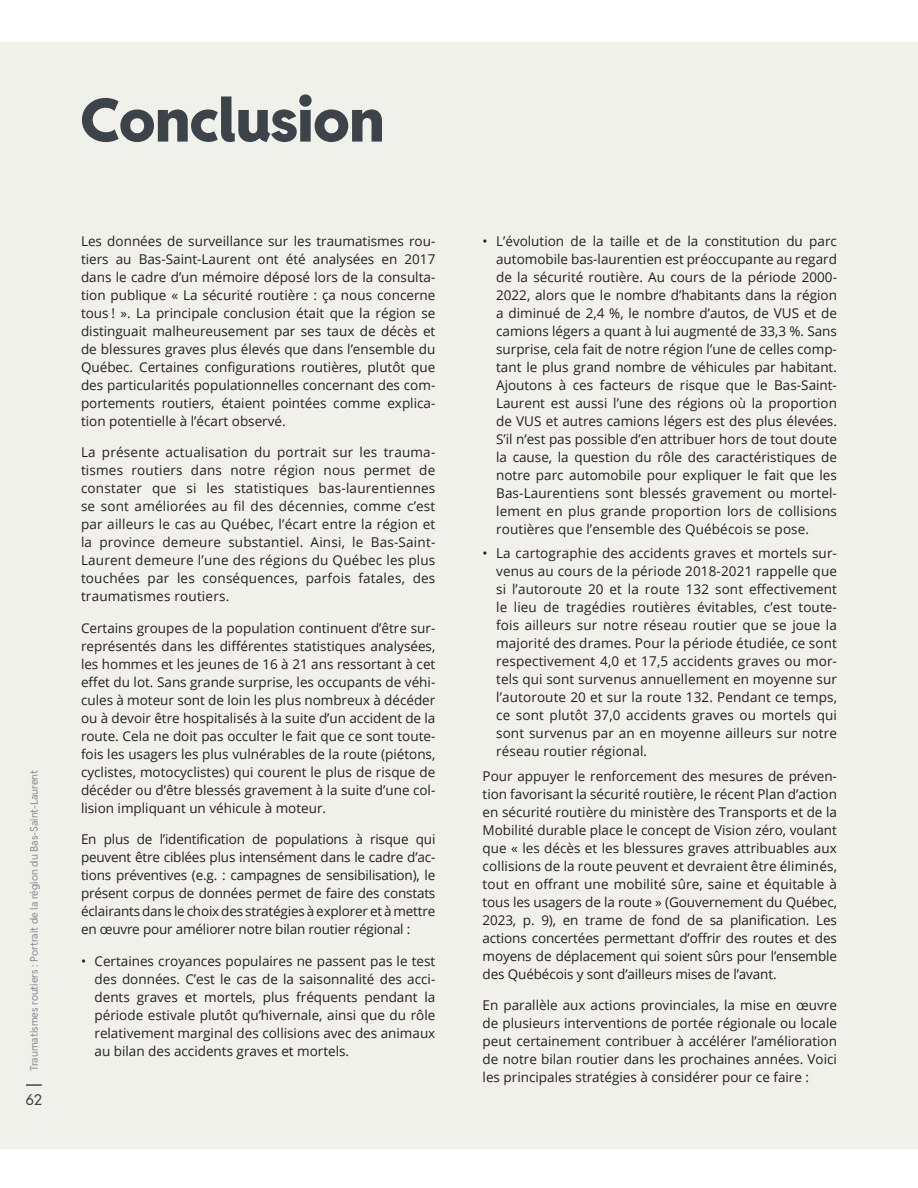
<style>
.page{position:relative;width:918px;height:1188px;background:#fff}
.page>*{position:absolute;margin:0;border:0;box-sizing:border-box;transform-origin:0 0}
.t1{font:900 60px "Reddit Sans";color:#3d4449}
.t2{font:15px "Reddit Sans";color:#3d4449}
.t3{font:13.5px/18px "Open Sans";color:#231f20;text-align:justify}
.t4{font:10.5px "Reddit Sans";color:#858d93}
</style>
<div class="page">
<div style="left:0;top:42px;width:918px;height:1107px;background:#f1f1ec"></div>
<svg style="left:26px;top:1084px;width:16px;height:2px"></svg>
<p class="t4" style="left:26px;top:1071px;width:303px;rotate:-90deg">Traumatismes routiers : Portrait de la région du Bas-Saint-Laurent</p>
<p class="t2" style="left:25px;top:1088px;width:19px">62</p>
<h1 class="t1" style="left:81px;top:67px;width:305px">Conclusion</h1>
<p class="t3" style="left:81px;top:232px;width:356px">Les données de surveillance sur les traumatismes rou&shy;tiers au Bas-Saint-Laurent ont été analysées en 2017 dans le cadre d’un mémoire déposé lors de la consulta&shy;tion publique « La sécurité routière : ça nous concerne tous ! ». La principale conclusion était que la région se distinguait malheureusement par ses taux de décès et de blessures graves plus élevés que dans l’ensemble du Québec. Certaines configurations routières, plutôt que des particularités populationnelles concernant des com&shy;portements routiers, étaient pointées comme explica&shy;tion potentielle à l’écart observé.</p>
<p class="t3" style="left:81px;top:443px;width:356px">La présente actualisation du portrait sur les trauma&shy;tismes routiers dans notre région nous permet de constater que si les statistiques bas-laurentiennes se sont améliorées au fil des décennies, comme c’est par ailleurs le cas au Québec, l’écart entre la région et la province demeure substantiel. Ainsi, le Bas-Saint-Laurent demeure l’une des régions du Québec les plus touchées par les conséquences, parfois fatales, des traumatismes routiers.</p>
<p class="t3" style="left:81px;top:618px;width:356px">Certains groupes de la population continuent d’être sur&shy;représentés dans les différentes statistiques analysées, les hommes et les jeunes de 16 à 21 ans ressortant à cet effet du lot. Sans grande surprise, les occupants de véhi&shy;cules à moteur sont de loin les plus nombreux à décéder ou à devoir être hospitalisés à la suite d’un accident de la route. Cela ne doit pas occulter le fait que ce sont toute&shy;fois les usagers les plus vulnérables de la route (piétons, cyclistes, motocyclistes) qui courent le plus de risque de décéder ou d’être blessés gravement à la suite d’une col&shy;lision impliquant un véhicule à moteur.</p>
<p class="t3" style="left:81px;top:830px;width:356px">En plus de l’identification de populations à risque qui peuvent être ciblées plus intensément dans le cadre d’ac&shy;tions préventives (e.g. : campagnes de sensibilisation), le présent corpus de données permet de faire des constats éclairants dans le choix des stratégies à explorer et à mettre en œuvre pour améliorer notre bilan routier régional :</p>
<p class="t3" style="left:94px;top:951px;width:342px;text-indent:-14px">• Certaines croyances populaires ne passent pas le test des données. C’est le cas de la saisonnalité des acci&shy;dents graves et mortels, plus fréquents pendant la période estivale plutôt qu’hivernale, ainsi que du rôle relativement marginal des collisions avec des animaux au bilan des accidents graves et mortels.</p>
<p class="t3" style="left:496px;top:231px;width:342px;text-indent:-14px">• L’évolution de la taille et de la constitution du parc automobile bas-laurentien est préoccupante au regard de la sécurité routière. Au cours de la période 2000- 2022, alors que le nombre d’habitants dans la région a diminué de 2,4 %, le nombre d’autos, de VUS et de camions légers a quant à lui augmenté de 33,3 %. Sans surprise, cela fait de notre région l’une de celles comp&shy;tant le plus grand nombre de véhicules par habitant.<br>Ajoutons à ces facteurs de risque que le Bas-Saint-Laurent est aussi l’une des régions où la proportion de VUS et autres camions légers est des plus élevées.<br>S’il n’est pas possible d’en attribuer hors de tout doute la cause, la question du rôle des caractéristiques de notre parc automobile pour expliquer le fait que les Bas-Laurentiens sont blessés gravement ou mortel&shy;lement en plus grande proportion lors de collisions routières que l’ensemble des Québécois se pose.</p>
<p class="t3" style="left:496px;top:544px;width:342px;text-indent:-14px">• La cartographie des accidents graves et mortels sur&shy;venus au cours de la période 2018-2021 rappelle que si l’autoroute 20 et la route 132 sont effectivement le lieu de tragédies routières évitables, c’est toute&shy;fois ailleurs sur notre réseau routier que se joue la majorité des drames. Pour la période étudiée, ce sont respectivement 4,0 et 17,5 accidents graves ou mor&shy;tels qui sont survenus annuellement en moyenne sur l’autoroute 20 et sur la route 132. Pendant ce temps, ce sont plutôt 37,0 accidents graves ou mortels qui sont survenus par an en moyenne ailleurs sur notre réseau routier régional.</p>
<p class="t3" style="left:483px;top:767px;width:356px">Pour appuyer le renforcement des mesures de préven&shy;tion favorisant la sécurité routière, le récent Plan d’action en sécurité routière du ministère des Transports et de la Mobilité durable place le concept de Vision zéro, voulant que « les décès et les blessures graves attribuables aux collisions de la route peuvent et devraient être éliminés, tout en offrant une mobilité sûre, saine et équitable à tous les usagers de la route » (Gouvernement du Québec, 2023, p. 9), en trame de fond de sa planification. Les actions concertées permettant d’offrir des routes et des moyens de déplacement qui soient sûrs pour l’ensemble des Québécois y sont d’ailleurs mises de l’avant.</p>
<p class="t3" style="left:483px;top:996px;width:356px">En parallèle aux actions provinciales, la mise en œuvre de plusieurs interventions de portée régionale ou locale peut certainement contribuer à accélérer l’amélioration de notre bilan routier dans les prochaines années. Voici les principales stratégies à considérer pour ce faire :</p>
</div>
